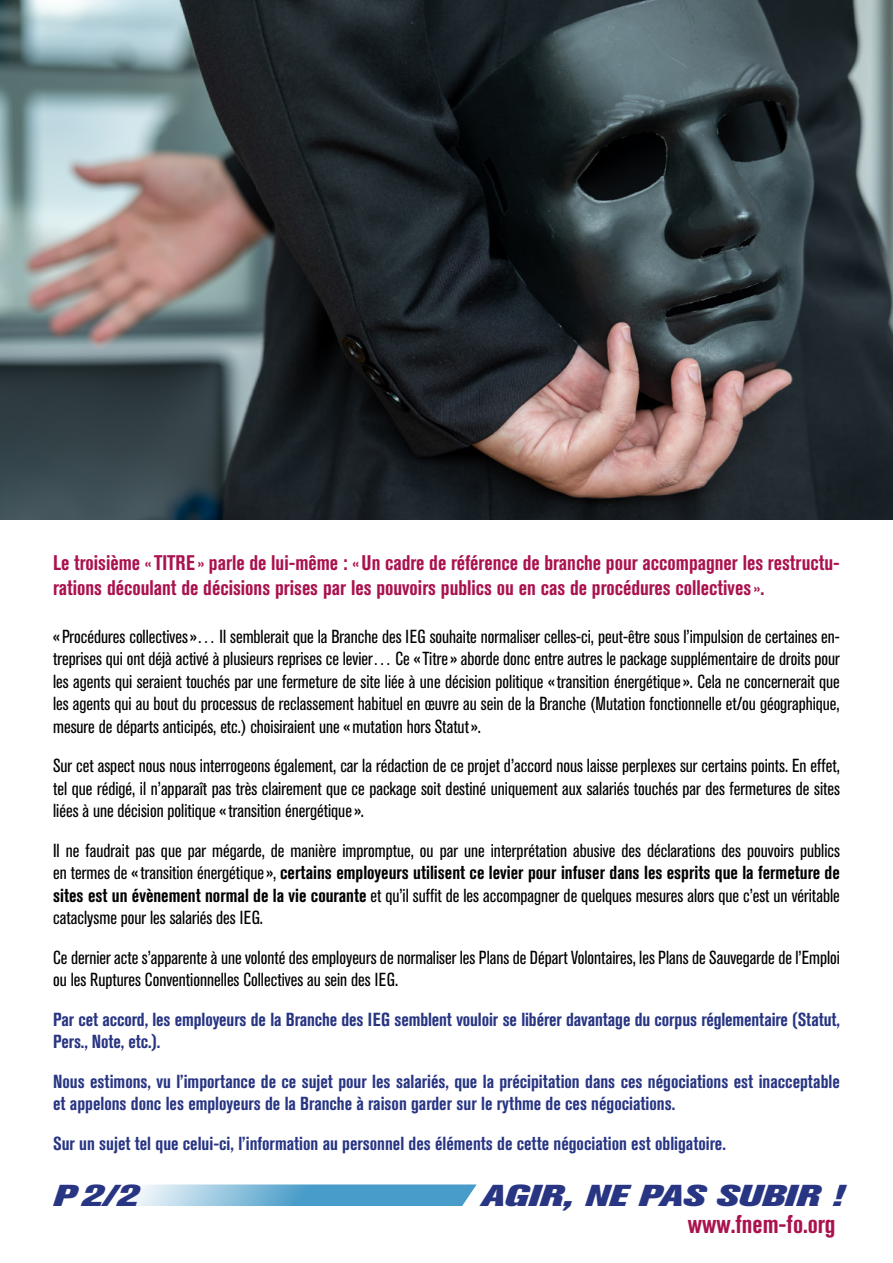
<style>
.page{position:relative;width:893px;height:1263px;background:#fff}
.page>*{position:absolute;margin:0;border:0;box-sizing:border-box;transform-origin:0 0}
.t1{font:italic 800 30px "Akzidenz Grotesk Pro";color:#283583;scale:1.4 1}
.t2{font:700 condensed 25.5px "Akzidenz Grotesk Pro";color:#aa124f}
.t3{font:700 condensed 21px/25.2px "Akzidenz Grotesk Pro";color:#aa124f}
.t4{font:condensed 18.75px/22.5px "Akzidenz Grotesk Pro";color:#000;text-align:justify}
.t5{font:700 condensed 18.75px/22.5px "Akzidenz Grotesk Pro";color:#283583}
.s1{font-weight:700}
</style>
<div class="page">
<svg style="left:128px;top:1184px;width:349px;height:22px;background:#7cb8d8"></svg>
<img style="left:0;top:0;width:893px;height:520px">
<p class="t3" style="left:53px;top:549px;width:788px">Le troisième «TITRE » parle de lui-même : « Un cadre de référence de branche pour accompagner les restructu&shy;rations découlant de décisions prises par les pouvoirs publics ou en cas de procédures collectives».</p>
<p class="t4" style="left:53px;top:625px;width:788px">« Procédures collectives»… Il semblerait que la Branche des IEG souhaite normaliser celles-ci, peut-être sous l’impulsion de certaines en&shy;treprises qui ont déjà activé à plusieurs reprises ce levier… Ce «Titre» aborde donc entre autres le package supplémentaire de droits pour les agents qui seraient touchés par une fermeture de site liée à une décision politique «transition énergétique». Cela ne concernerait que les agents qui au bout du processus de reclassement habituel en œuvre au sein de la Branche (Mutation fonctionnelle et/ou géographique, mesure de départs anticipés, etc.) choisiraient une «mutation hors Statut».</p>
<p class="t4" style="left:53px;top:754px;width:788px">Sur cet aspect nous nous interrogeons également, car la rédaction de ce projet d’accord nous laisse perplexes sur certains points. En effet, tel que rédigé, il n’apparaît pas très clairement que ce package soit destiné uniquement aux salariés touchés par des fermetures de sites liées à une décision politique «transition énergétique».</p>
<p class="t4" style="left:53px;top:839px;width:788px">Il ne faudrait pas que par mégarde, de manière impromptue, ou par une interprétation abusive des déclarations des pouvoirs publics en termes de «transition énergétique», <span class="s1">certains employeurs utilisent ce levier pour infuser dans les esprits que la fermeture de sites est un évènement normal de la vie courante</span> et qu’il suffit de les accompagner de quelques mesures alors que c’est un véritable cataclysme pour les salariés des IEG.</p>
<p class="t4" style="left:53px;top:946px;width:788px">Ce dernier acte s’apparente à une volonté des employeurs de normaliser les Plans de Départ Volontaires, les Plans de Sauvegarde de l’Emploi ou les Ruptures Conventionnelles Collectives au sein des IEG.</p>
<p class="t5" style="left:53px;top:1008px;width:788px">Par cet accord, les employeurs de la Branche des IEG semblent vouloir se libérer davantage du corpus réglementaire (Statut,<br>Pers., Note, etc.).</p>
<p class="t5" style="left:53px;top:1070px;width:788px">Nous estimons, vu l’importance de ce sujet pour les salariés, que la précipitation dans ces négociations est inacceptable et appelons donc les employeurs de la Branche à raison garder sur le rythme de ces négociations.</p>
<p class="t5" style="left:53px;top:1132px;width:674px">Sur un sujet tel que celui-ci, l’information au personnel des éléments de cette négociation est obligatoire.</p>
<h1 class="t1" style="left:53px;top:1176px;width:62px">P2/2</h1>
<h1 class="t1" style="left:481px;top:1176px;width:260px">AGIR, NE PAS SUBIR !</h1>
<h2 class="t2" style="left:688px;top:1208px;width:149px">www.fnem-fo.org</h2>
</div>
